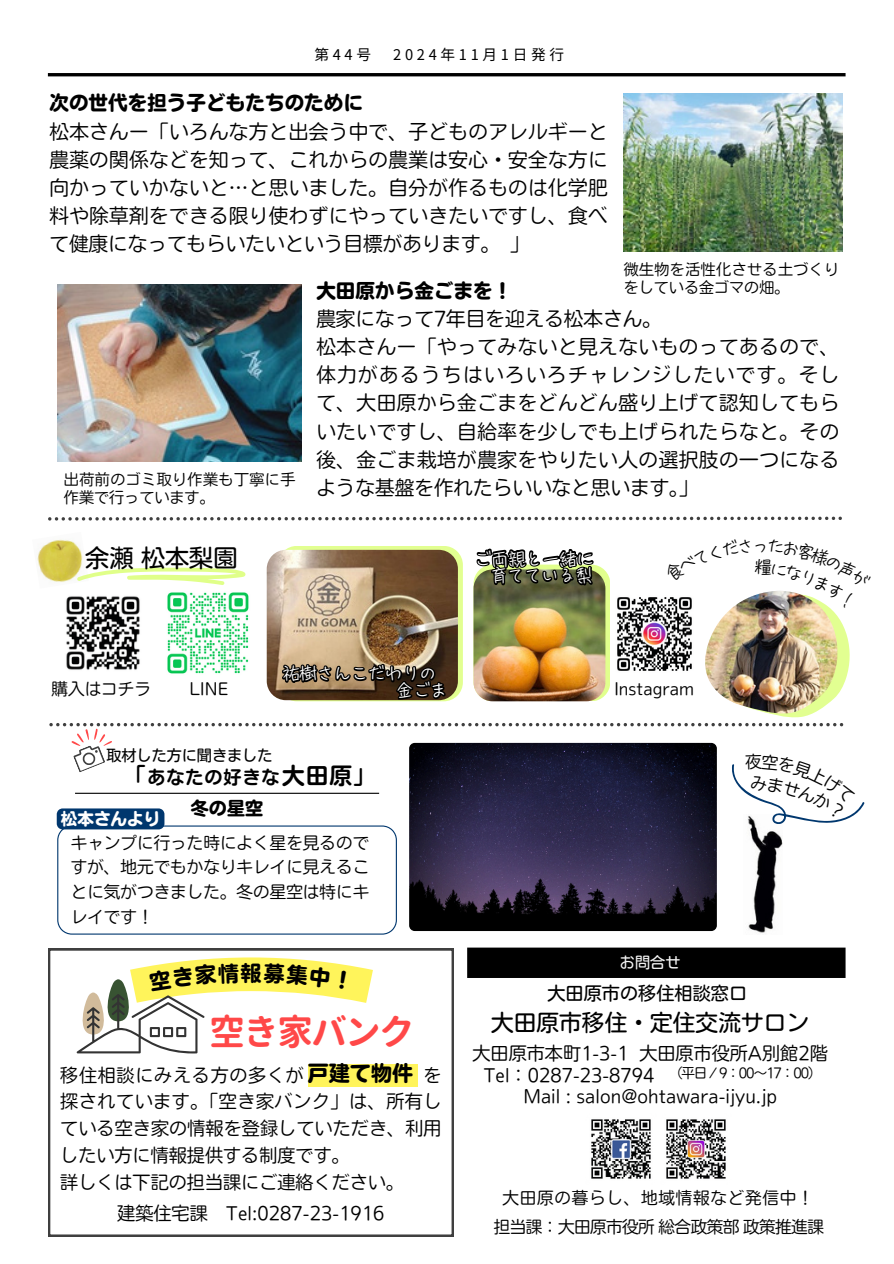
<style>
.page{position:relative;width:894px;height:1264px;background:#fff}
.page>*{position:absolute;margin:0;border:0;box-sizing:border-box;transform-origin:0 0}
.t1{font:700 36px "Gen Jyuu Gothic";letter-spacing:-.06em;color:#ff4848}
.t2{font:24px "Nud Motoya Maru Std W3";letter-spacing:.005em;color:#000}
.t3{font:22.5px "Nud Motoya Maru Std W3";letter-spacing:.01em;color:#000}
.t4{font:21px "Nud Motoya Maru Std W6";color:#000}
.t5{font:19.5px/28.2px "Nud Motoya Maru Std W2 b";letter-spacing:.025em;color:#000}
.t6{font:18px/26.7px "Nud Motoya Maru Std W2 b";letter-spacing:.005em;color:#000;text-align:justify}
.t7{font:18px/16.8px "TT Cook Hand R";letter-spacing:-.05em;color:#fff}
.t8{font:18px "Nud Motoya Maru Std W2 b";letter-spacing:.045em;color:#000}
.t9{font:18px "Nud Motoya Maru Std W5";letter-spacing:.05em;color:#000}
.t10{font:18px "Nud Motoya Maru Std W3";letter-spacing:.01em;color:#000}
.t11{font:18px "Nud Motoya Maru Std W6";color:#000}
.t12{font:18px "TT Cook Hand R";color:#000}
.t13{font:16.5px/24.8px "Nud Motoya Maru Std W2 b";letter-spacing:.005em;color:#000;text-align:justify}
.t14{font:16.5px "Nud Motoya Maru Std W2 b";letter-spacing:-.03em;color:#000}
.t15{font:16.5px "Nud Motoya Maru Std W2 b";letter-spacing:.05em;color:#000}
.t16{font:16.5px "Nud Motoya Maru Std W6";letter-spacing:.005em;color:#fff}
.t17{font:15px/18px "Nud Motoya Maru Std W2 b";letter-spacing:.03em;color:#000}
.t18{font:15px "Nud Motoya Maru Std W3";color:#000}
.t19{font:15px "Nud Motoya Maru Std W3";color:#f5f5f5}
.t20{font:14.7px "irohakaku C";letter-spacing:.25em;color:#000}
.t21{font:13.5px "Nud Motoya Maru Std W2 b";letter-spacing:-.08em;color:#000}
.s1{font-family:"Nud Motoya Maru Std W6"}
.s2{color:#fff}
.s3{font-size:22.65px;color:#fff}
</style>
<div class="page">
<hr style="left:48px;top:73px;width:797px;height:3px;background:#000">
<img style="left:591px;top:1119px;width:60px;height:60px">
<img style="left:666px;top:1119px;width:60px;height:60px">
<div style="left:467px;top:947px;width:378px;height:31px;background:#000"></div>
<svg style="left:48px;top:948px;width:405px;height:288px"></svg>
<img style="left:623px;top:93px;width:219px;height:158px">
<img style="left:58px;top:284px;width:243px;height:177px">
<img style="left:37px;top:542px;width:11px;height:37px">
<svg style="left:75px;top:957px;width:298px;height:96px"></svg>
<img style="left:48px;top:516px;width:817px;height:418px">
<p class="t20" style="left:314px;top:44px;width:58px">第44号</p>
<p class="t20" style="left:393px;top:44px;width:172px">2024年11月1日発行</p>
<p class="t5" style="left:49px;top:89px;width:559px"><span class="s1">次の世代を担う子どもたちのために<br></span>松本さんー「いろんな方と出会う中で、子どものアレルギーと農薬の関係などを知って、これからの農業は安心・安全な方に向かっていかないと…と思いました。自分が作るものは化学肥料や除草剤をできる限り使わずにやっていきたいですし、食べて健康になってもらいたいという目標があります。」</p>
<p class="t17" style="left:64px;top:470px;width:232px">出荷前のゴミ取り作業も丁寧に手作業で行っています。</p>
<p class="t2" style="left:85px;top:545px;width:154px">余瀬松本梨園</p>
<p class="t17" style="left:623px;top:260px;width:217px">微生物を活性化させる土づくりをしている金ゴマの畑。</p>
<p class="t5" style="left:316px;top:276px;width:524px"><span class="s1">大田原から金ごまを！<br></span>農家になって7年目を迎える松本さん。<br>松本さんー「やってみないと見えないものってあるので、体力があるうちはいろいろチャレンジしたいです。そして、大田原から金ごまをどんどん盛り上げて認知してもらいたいですし、自給率を少しでも上げられたらなと。その後、金ごま栽培が農家をやりたい人の選択肢の一つになるような基盤を作れたらいいなと思います。」</p>
<p class="t7" style="left:473px;top:550px;width:122px;text-align:right">ご両親と一緒に育てている梨</p>
<p class="t12" style="left:751px;top:537px;width:20px">っ</p>
<p class="t7" style="left:395px;top:665px;width:54px;text-indent:-113px">祐樹さんこだわりの金ごま</p>
<p class="t13" style="left:52px;top:676px;width:101px">購入はコチラ</p>
<p class="t13" style="left:189px;top:676px;width:40px">LINE</p>
<p class="t13" style="left:614px;top:676px;width:81px">Instagram</p>
<h4 class="t18" style="left:106px;top:748px;width:167px">取材した<span class="s2">方</span>に聞きました</h4>
<p class="t11" style="left:191px;top:799px;width:74px">冬の星空</p>
<p class="t9" style="left:124px;top:768px;width:254px"><span class="s3">「</span>あなたの好きな<span class="s3">大田原」</span></p>
<p class="t16" style="left:61px;top:810px;width:101px">松本さんより</p>
<h3 class="t13" style="left:71px;top:830px;width:300px">キャンプに行った時によく星を見るのですが、地元でもかなりキレイに見えることに気がつきました。冬の星空は特にキレイです！</h3>
<p class="t4" style="left:240px;top:962px;width:22px">報</p>
<h1 class="t1" style="left:209px;top:1006px;width:207px">空き家バンク</h1>
<h5 class="t8" style="left:60px;top:1065px;width:245px">移住相談にみえる方の多くが</h5>
<p class="t4" style="left:307px;top:1062px;width:107px">戸建て物件</p>
<h5 class="t6" style="left:60px;top:1061px;width:383px;text-indent:363px">を探されています。「空き家バンク」は、所有している空き家の情報を登録していただき、利用したい方に情報提供する制度です。</h5>
<p class="t6" style="left:60px;top:1168px;width:345px">詳しくは下記の担当課にご連絡ください。</p>
<p class="t6" style="left:117px;top:1199px;width:268px">建築住宅課 Tel:0287-23-1916</p>
<p class="t19" style="left:619px;top:955px;width:62px">お問合せ</p>
<p class="t10" style="left:547px;top:984px;width:197px">大田原市の移住相談窓口</p>
<p class="t3" style="left:491px;top:1011px;width:319px">大田原市移住・定住交流サロン</p>
<p class="t6" style="left:472px;top:1040px;width:356px">大田原市本町1-3-1 大田原市役所A別館2階</p>
<p class="t6" style="left:483px;top:1061px;width:173px">Tel：0287-23-8794</p>
<p class="t6" style="left:523px;top:1082px;width:255px">Mail : salon@ohtawara-ijyu.jp</p>
<p class="t21" style="left:668px;top:1066px;width:154px">（平日 / 9：00～17：00）</p>
<p class="t15" style="left:502px;top:1188px;width:312px">大田原の暮らし、地域情報など発信中！</p>
<p class="t14" style="left:493px;top:1218px;width:331px">担当課：大田原市役所総合政策部政策推進課</p>
</div>
